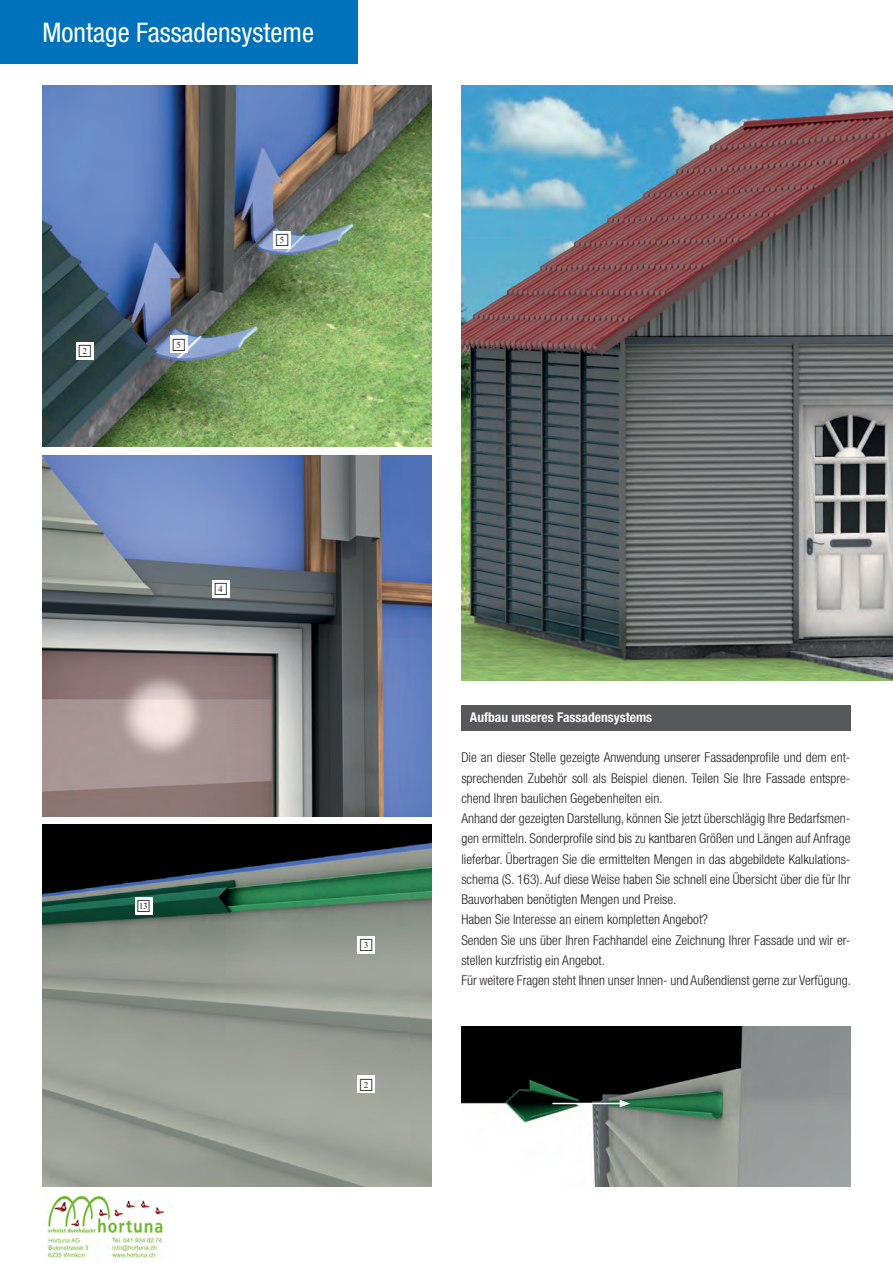
<style>
.page{position:relative;width:893px;height:1263px;background:#fff}
.page>*{position:absolute;margin:0;border:0;box-sizing:border-box;transform-origin:0 0}
.t1{font:condensed 27px "Helvetica Neue LT Pro";color:#fff}
.t2{font:300 condensed 13.5px/20.2px "Helvetica Neue LT Pro";color:#231f20;text-align:justify}
.t3{font:700 condensed 13.5px "Helvetica Neue LT Pro";color:#fff}
.t4{font:9px "CD Numbers";color:#231f20}
</style>
<div class="page">
<div style="left:0;top:0;width:357px;height:64px;background:#0072bc"></div>
<img style="left:43px;top:85px;width:389px;height:361px">
<img style="left:43px;top:455px;width:389px;height:361px">
<img style="left:43px;top:825px;width:389px;height:361px">
<img style="left:461px;top:1026px;width:389px;height:160px">
<div style="left:461px;top:705px;width:389px;height:25px;background:#57585a"></div>
<div style="left:274px;top:231px;width:17px;height:17px;background:#fff"></div>
<div style="left:171px;top:336px;width:17px;height:17px;background:#fff"></div>
<div style="left:77px;top:342px;width:17px;height:17px;background:#fff"></div>
<div style="left:213px;top:580px;width:17px;height:17px;background:#fff"></div>
<div style="left:135px;top:898px;width:17px;height:17px;background:#fff"></div>
<div style="left:358px;top:1076px;width:17px;height:17px;background:#fff"></div>
<div style="left:358px;top:936px;width:17px;height:17px;background:#fff"></div>
<hr style="left:552px;top:1103px;width:70px;height:1px;background:#fff">
<svg style="left:620px;top:1100px;width:10px;height:7px"></svg>
<img style="left:461px;top:85px;width:432px;height:595px">
<img style="left:45px;top:1192px;width:120px;height:67px">
<p class="t1" style="left:43px;top:16px;width:273px">Montage Fassadensysteme</p>
<p class="t4" style="left:79px;top:348px;width:15px">2</p>
<p class="t4" style="left:173px;top:342px;width:15px">5</p>
<p class="t4" style="left:276px;top:238px;width:15px">5</p>
<p class="t4" style="left:215px;top:586px;width:15px">4</p>
<p class="t4" style="left:137px;top:904px;width:15px">D</p>
<p class="t4" style="left:360px;top:942px;width:15px">3</p>
<p class="t4" style="left:360px;top:1082px;width:15px">2</p>
<p class="t3" style="left:470px;top:709px;width:184px">Aufbau unseres Fassadensystems</p>
<p class="t2" style="left:461px;top:747px;width:391px">Die an dieser Stelle gezeigte Anwendung unserer Fassadenprofile und dem ent&shy;sprechenden Zubehör soll als Beispiel dienen. Teilen Sie Ihre Fassade entspre&shy;chend Ihren baulichen Gegebenheiten ein.</p>
<p class="t2" style="left:461px;top:808px;width:391px">Anhand der gezeigten Darstellung, können Sie jetzt überschlägig Ihre Bedarfsmen&shy;gen ermitteln. Sonderprofile sind bis zu kantbaren Größen und Längen auf Anfrage lieferbar. Übertragen Sie die ermittelten Mengen in das abgebildete Kalkulations&shy;schema (S. 163). Auf diese Weise haben Sie schnell eine Übersicht über die für Ihr Bauvorhaben benötigten Mengen und Preise.</p>
<p class="t2" style="left:461px;top:909px;width:248px">Haben Sie Interesse an einem kompletten Angebot?</p>
<p class="t2" style="left:461px;top:930px;width:391px">Senden Sie uns über Ihren Fachhandel eine Zeichnung Ihrer Fassade und wir er&shy;stellen kurzfristig ein Angebot.</p>
<p class="t2" style="left:461px;top:970px;width:391px">Für weitere Fragen steht Ihnen unser Innen- und Außendienst gerne zur Verfügung.</p>
</div>
